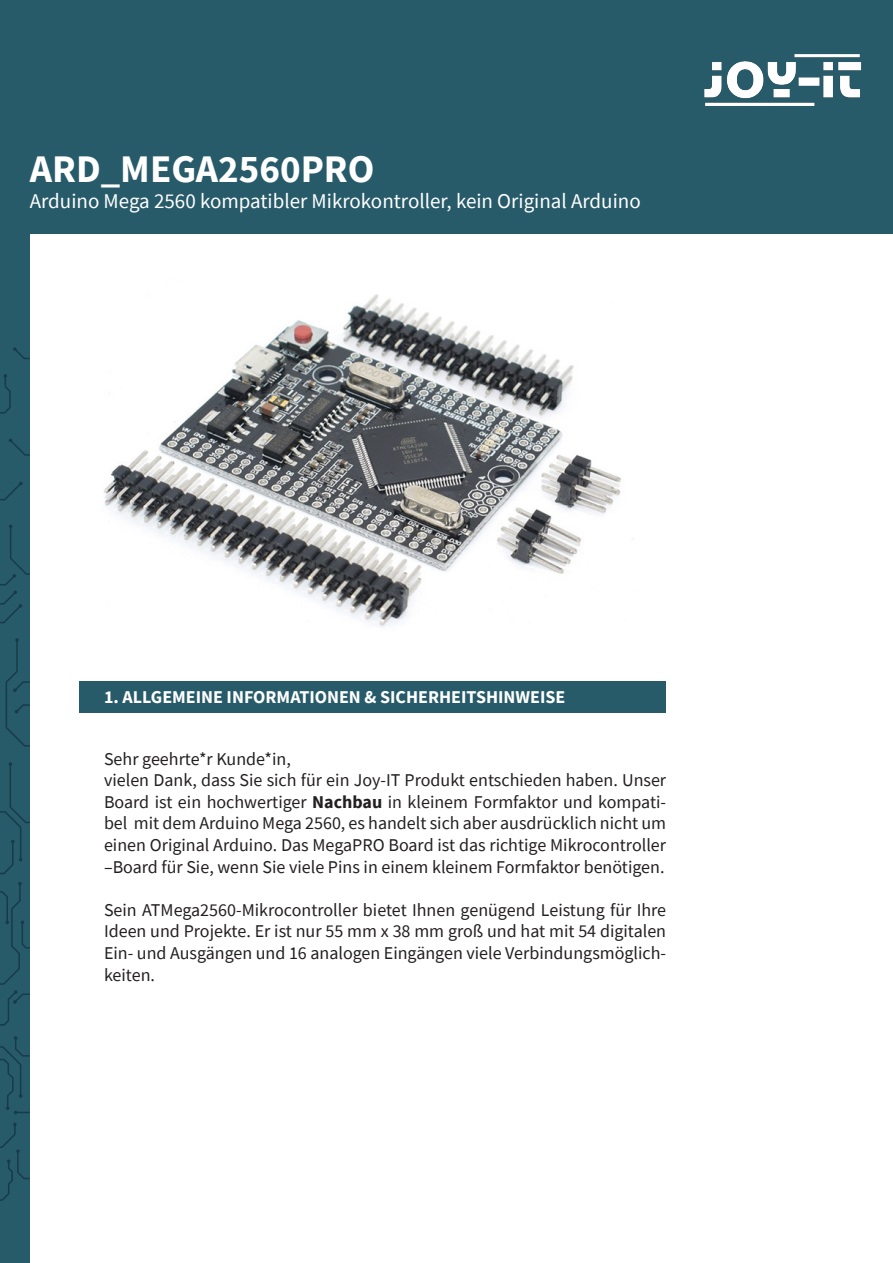
<style>
.page{position:relative;width:893px;height:1263px;background:#fff}
.page>*{position:absolute;margin:0;border:0;box-sizing:border-box;transform-origin:0 0}
.t1{font:700 39px "Source Sans Pro";color:#fff}
.t2{font:21px "Source Sans Pro";color:#fff}
.t3{font:18px/21.6px "Source Sans Pro";color:#231f20;text-align:justify}
.t4{font:700 18px "Source Sans Pro";color:#fff}
.s1{font-weight:700}
</style>
<div class="page">
<div style="left:0;top:0;width:893px;height:234px;background:#275b6a"></div>
<img style="left:704px;top:54px;width:158px;height:52px">
<div style="left:0;top:208px;width:30px;height:1055px;background:#275b6a"></div>
<div style="left:80px;top:681px;width:586px;height:32px;background:#275b6a"></div>
<svg style="left:0;top:1122px;width:30px;height:79px"></svg>
<svg style="left:0;top:1036px;width:30px;height:78px"></svg>
<svg style="left:0;top:882px;width:30px;height:144px"></svg>
<svg style="left:0;top:762px;width:30px;height:112px"></svg>
<svg style="left:5px;top:638px;width:25px;height:109px"></svg>
<svg style="left:0;top:525px;width:30px;height:99px"></svg>
<svg style="left:0;top:482px;width:23px;height:19px"></svg>
<svg style="left:9px;top:438px;width:21px;height:18px"></svg>
<svg style="left:0;top:374px;width:11px;height:40px"></svg>
<svg style="left:13px;top:347px;width:17px;height:12px"></svg>
<img style="left:104px;top:294px;width:517px;height:333px">
<p class="t1" style="left:30px;top:143px;width:346px">ARD_MEGA2560PRO</p>
<p class="t2" style="left:30px;top:187px;width:612px">Arduino Mega 2560 kompatibler Mikrokontroller, kein Original Arduino</p>
<p class="t4" style="left:104px;top:685px;width:463px">1. ALLGEMEINE INFORMATIONEN &amp; SICHERHEITSHINWEISE</p>
<p class="t3" style="left:104px;top:748px;width:188px">Sehr geehrte*r Kunde*in,</p>
<p class="t3" style="left:104px;top:769px;width:564px">vielen Dank, dass Sie sich für ein Joy-IT Produkt entschieden haben. Unser Board ist ein hochwertiger <span class="s1">Nachbau</span> in kleinem Formfaktor und kompati&shy;bel mit dem Arduino Mega 2560, es handelt sich aber ausdrücklich nicht um einen Original Arduino. Das MegaPRO Board ist das richtige Mikrocontroller –Board für Sie, wenn Sie viele Pins in einem kleinem Formfaktor benötigen.</p>
<p class="t3" style="left:104px;top:899px;width:564px">Sein ATMega2560-Mikrocontroller bietet Ihnen genügend Leistung für Ihre Ideen und Projekte. Er ist nur 55 mm x 38 mm groß und hat mit 54 digitalen Ein- und Ausgängen und 16 analogen Eingängen viele Verbindungsmöglich&shy;keiten.</p>
</div>
